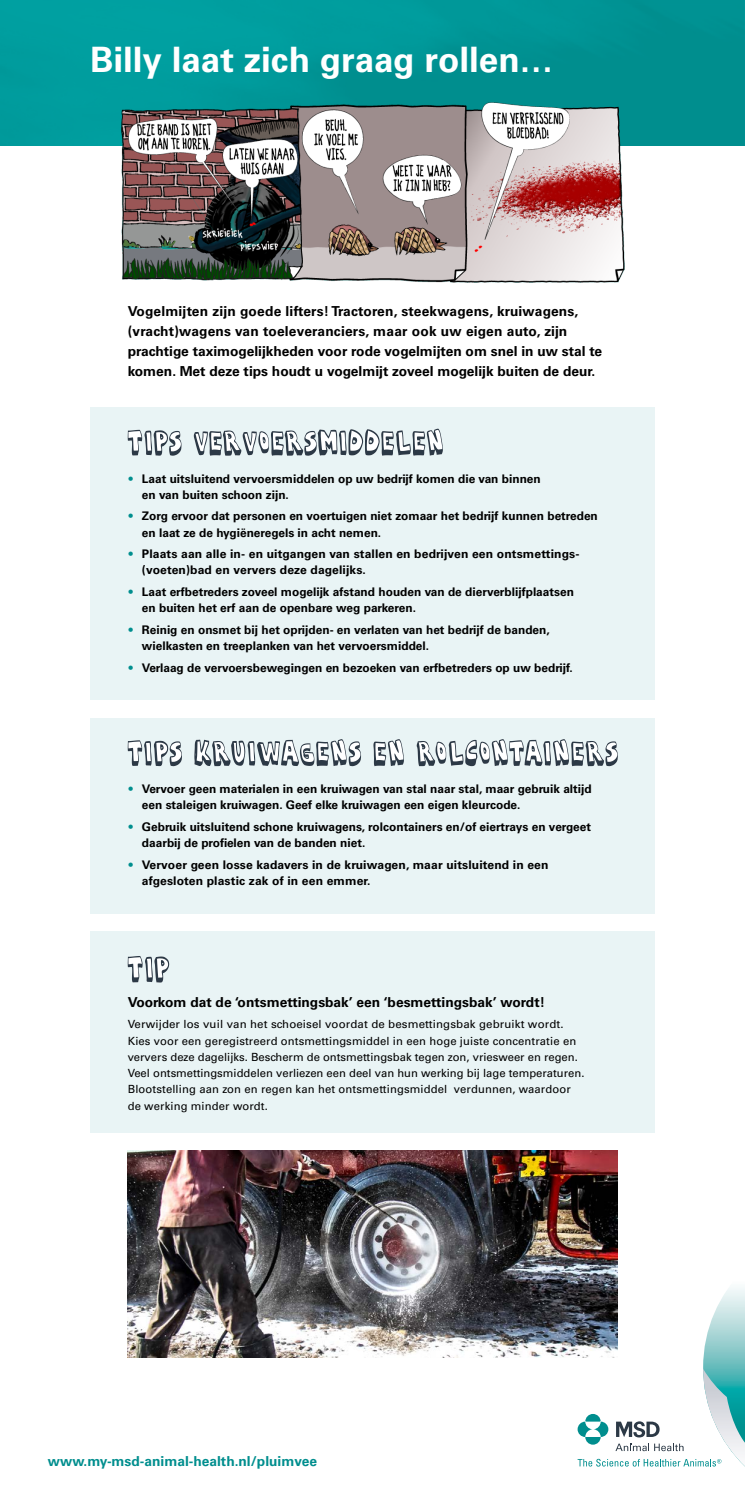
<style>
.page{position:relative;width:745px;height:1493px;background:#fff}
.page>*{position:absolute;margin:0;border:0;box-sizing:border-box;transform-origin:0 0}
.t1{font:700 35px "Univers LT Std";color:#fff}
.t2{font:700 13.75px/20px "Univers LT Std";color:#000}
.t3{font:700 13.75px "Univers LT Std";color:#008e8e}
.t4{font:700 11.88px/16.2px "Univers LT Std";color:#000}
.t5{font:11.25px/16.2px "Univers LT Std";letter-spacing:.01em;color:#000}
.s1{font-weight:300;color:#008e8e}
</style>
<div class="page">
<div style="left:90px;top:407px;width:564px;height:293px;background:#e9f4f5"></div>
<div style="left:90px;top:718px;width:564px;height:195px;background:#e9f4f5"></div>
<div style="left:90px;top:931px;width:564px;height:202px;background:#e9f4f5"></div>
<svg style="left:577px;top:1235px;width:167px;height:232px"></svg>
<svg style="left:128px;top:430px;width:53px;height:26px"></svg>
<svg style="left:194px;top:429px;width:248px;height:27px"></svg>
<svg style="left:128px;top:740px;width:54px;height:26px"></svg>
<svg style="left:194px;top:739px;width:167px;height:27px"></svg>
<svg style="left:373px;top:739px;width:31px;height:27px"></svg>
<svg style="left:416px;top:739px;width:201px;height:27px"></svg>
<svg style="left:128px;top:956px;width:41px;height:27px"></svg>
<img style="left:0;top:0;width:744px;height:146px">
<img style="left:121px;top:102px;width:503px;height:181px">
<img style="left:128px;top:1151px;width:489px;height:206px">
<h1 class="t1" style="left:90px;top:39px;width:465px">Billy laat zich graag rollen…</h1>
<p class="t2" style="left:128px;top:302px;width:475px">Vogelmijten zijn goede lifters! Tractoren, steekwagens, kruiwagens, (vracht)wagens van toeleveranciers, maar ook uw eigen auto, zijn prachtige taximogelijkheden voor rode vogelmijten om snel in uw stal te komen. Met deze tips houdt u vogelmijt zoveel mogelijk buiten de deur.</p>
<p class="t4" style="left:142px;top:470px;width:400px;text-indent:-14px"><span class="s1">•</span> Laat uitsluitend vervoersmiddelen op uw bedrijf komen die van binnen en van buiten schoon zijn.</p>
<p class="t4" style="left:142px;top:508px;width:457px;text-indent:-14px"><span class="s1">•</span> Zorg ervoor dat personen en voertuigen niet zomaar het bedrijf kunnen betreden en laat ze de hygiëneregels in acht nemen.</p>
<p class="t4" style="left:142px;top:546px;width:439px;text-indent:-14px"><span class="s1">•</span> Plaats aan alle in- en uitgangen van stallen en bedrijven een ontsmettings-(voeten)bad en ververs deze dagelijks.</p>
<p class="t4" style="left:142px;top:584px;width:433px;text-indent:-14px"><span class="s1">•</span> Laat erfbetreders zoveel mogelijk afstand houden van de dierverblijfplaatsen en buiten het erf aan de openbare weg parkeren.</p>
<p class="t4" style="left:142px;top:622px;width:409px;text-indent:-14px"><span class="s1">•</span> Reinig en onsmet bij het oprijden- en verlaten van het bedrijf de banden, wielkasten en treeplanken van het vervoersmiddel.</p>
<p class="t4" style="left:128px;top:659px;width:446px"><span class="s1">•</span> Verlaag de vervoersbewegingen en bezoeken van erfbetreders op uw bedrijf.</p>
<p class="t4" style="left:142px;top:781px;width:451px;text-indent:-14px"><span class="s1">•</span> Vervoer geen materialen in een kruiwagen van stal naar stal, maar gebruik altijd een staleigen kruiwagen. Geef elke kruiwagen een eigen kleurcode.</p>
<p class="t4" style="left:142px;top:819px;width:450px;text-indent:-14px"><span class="s1">•</span> Gebruik uitsluitend schone kruiwagens, rolcontainers en/of eiertrays en vergeet daarbij de profielen van de banden niet.</p>
<p class="t4" style="left:142px;top:856px;width:408px;text-indent:-14px"><span class="s1">•</span> Vervoer geen losse kadavers in de kruiwagen, maar uitsluitend in een afgesloten plastic zak of in een emmer.</p>
<p class="t2" style="left:128px;top:992px;width:418px">Voorkom dat de ‘ontsmettingsbak’ een ‘besmettingsbak’ wordt!</p>
<p class="t5" style="left:128px;top:1016px;width:458px">Verwijder los vuil van het schoeisel voordat de besmettingsbak gebruikt wordt.<br>Kies voor een geregistreerd ontsmettingsmiddel in een hoge juiste concentratie en ververs deze dagelijks. Bescherm de ontsmettingsbak tegen zon, vriesweer en regen.<br>Veel ontsmettingsmiddelen verliezen een deel van hun werking bij lage temperaturen.<br>Blootstelling aan zon en regen kan het ontsmettingsmiddel verdunnen, waardoor de werking minder wordt.</p>
<p class="t3" style="left:48px;top:1454px;width:270px">www.my-msd-animal-health.nl/pluimvee</p>
</div>
